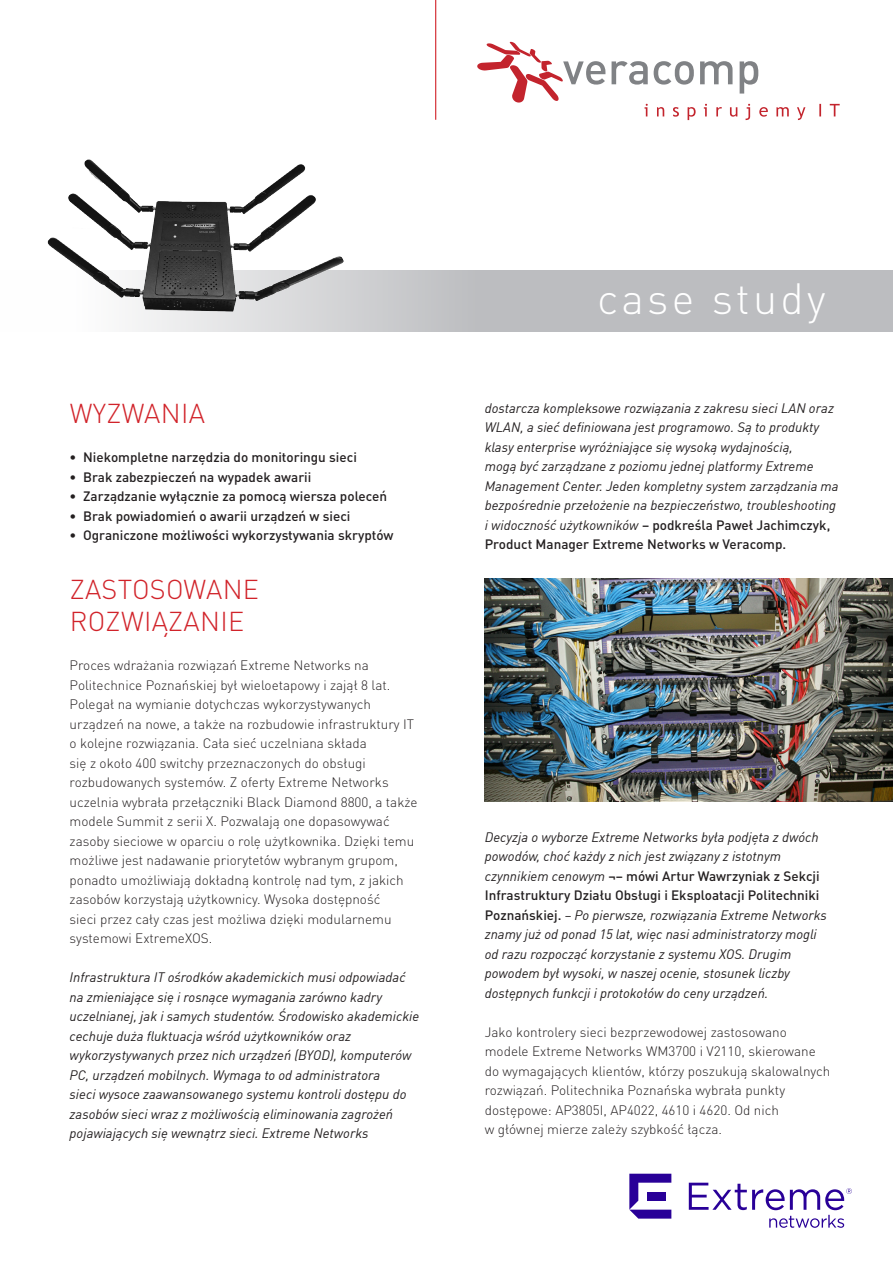
<style>
.page{position:relative;width:893px;height:1263px;background:#fff}
.page>*{position:absolute;margin:0;border:0;box-sizing:border-box;transform-origin:0 0}
.t1{font:300 43.2px "DIN Pro";letter-spacing:.075em;color:#fff}
.t2{font:300 27px/32.4px "DIN Pro";letter-spacing:.01em;color:#d1232a}
.t3{font:italic 13.5px/19.5px "DIN Offc Pro";color:#231f20}
.t4{font:300 13.5px/19.5px "DIN Pro";color:#231f20}
.t5{font:500 13.5px "DIN Pro";color:#231f20}
.s1{font-family:"DIN Pro";font-weight:500;font-style:normal}
</style>
<div class="page">
<svg style="left:132px;top:270px;width:761px;height:62px;background:#c0c1c4"></svg>
<svg style="left:645px;top:104px;width:195px;height:16px"></svg>
<svg style="left:477px;top:42px;width:128px;height:61px"></svg>
<svg style="left:612px;top:61px;width:36px;height:24px"></svg>
<svg style="left:654px;top:61px;width:40px;height:24px"></svg>
<svg style="left:700px;top:61px;width:32px;height:23px"></svg>
<svg style="left:740px;top:61px;width:18px;height:33px"></svg>
<hr style="left:435px;top:0;width:1px;height:120px;background:#d1232a">
<svg style="left:629px;top:1174px;width:42px;height:44px"></svg>
<svg style="left:689px;top:1183px;width:163px;height:45px"></svg>
<img style="left:485px;top:578px;width:408px;height:224px">
<img style="left:47px;top:159px;width:304px;height:163px">
<p class="t2" style="left:70px;top:396px;width:137px">WYZWANIA</p>
<p class="t5" style="left:70px;top:448px;width:289px">• Niekompletne narzędzia do monitoringu sieci</p>
<p class="t5" style="left:70px;top:468px;width:243px">• Brak zabezpieczeń na wypadek awarii</p>
<p class="t5" style="left:70px;top:487px;width:319px">• Zarządzanie wyłącznie za pomocą wiersza poleceń</p>
<p class="t5" style="left:70px;top:507px;width:282px">• Brak powiadomień o awarii urządzeń w sieci</p>
<p class="t5" style="left:70px;top:526px;width:325px">• Ograniczone możliwości wykorzystywania skryptów</p>
<p class="t2" style="left:70px;top:572px;width:191px">ZASTOSOWANE<br>ROZWIĄZANIE</p>
<p class="t4" style="left:70px;top:655px;width:350px">Proces wdrażania rozwiązań Extreme Networks na Politechnice Poznańskiej był wieloetapowy i zajął 8 lat.<br>Polegał na wymianie dotychczas wykorzystywanych urządzeń na nowe, a także na rozbudowie infrastruktury IT o kolejne rozwiązania. Cała sieć uczelniana składa<br>się z około 400 switchy przeznaczonych do obsługi rozbudowanych systemów. Z oferty Extreme Networks uczelnia wybrała przełączniki Black Diamond 8800, a także modele Summit z serii X. Pozwalają one dopasowywać zasoby sieciowe w oparciu o rolę użytkownika. Dzięki temu możliwe jest nadawanie priorytetów wybranym grupom, ponadto umożliwiają dokładną kontrolę nad tym, z jakich zasobów korzystają użytkownicy. Wysoka dostępność<br>sieci przez cały czas jest możliwa dzięki modularnemu systemowi ExtremeXOS.</p>
<p class="t3" style="left:70px;top:966px;width:351px">Infrastruktura IT ośrodków akademickich musi odpowiadać na zmieniające się i rosnące wymagania zarówno kadry uczelnianej, jak i samych studentów. Środowisko akademickie cechuje duża fluktuacja wśród użytkowników oraz wykorzystywanych przez nich urządzeń (BYOD), komputerów PC, urządzeń mobilnych. Wymaga to od administratora<br>sieci wysoce zaawansowanego systemu kontroli dostępu do zasobów sieci wraz z możliwością eliminowania zagrożeń pojawiających się wewnątrz sieci. Extreme Networks</p>
<p class="t1" style="left:597px;top:269px;width:230px">case study</p>
<p class="t3" style="left:485px;top:397px;width:355px">dostarcza kompleksowe rozwiązania z zakresu sieci LAN oraz WLAN, a sieć definiowana jest programowo. Są to produkty klasy enterprise wyróżniające się wysoką wydajnością,<br>mogą być zarządzane z poziomu jednej platformy Extreme Management Center. Jeden kompletny system zarządzania ma bezpośrednie przełożenie na bezpieczeństwo, troubleshooting i widoczność użytkowników <span class="s1">– podkreśla Paweł Jachimczyk, Product Manager Extreme Networks w Veracomp.</span></p>
<p class="t3" style="left:485px;top:826px;width:344px">Decyzja o wyborze Extreme Networks była podjęta z dwóch powodów, choć każdy z nich jest związany z istotnym czynnikiem cenowym <span class="s1">¬– mówi Artur Wawrzyniak z Sekcji Infrastruktury Działu Obsługi i Eksploatacji Politechniki Poznańskiej.</span> – Po pierwsze, rozwiązania Extreme Networks znamy już od ponad 15 lat, więc nasi administratorzy mogli od razu rozpocząć korzystanie z systemu XOS. Drugim powodem był wysoki, w naszej ocenie, stosunek liczby dostępnych funkcji i protokołów do ceny urządzeń.</p>
<p class="t4" style="left:485px;top:1022px;width:347px">Jako kontrolery sieci bezprzewodowej zastosowano modele Extreme Networks WM3700 i V2110, skierowane do wymagających klientów, którzy poszukują skalowalnych rozwiązań. Politechnika Poznańska wybrała punkty dostępowe: AP3805I, AP4022, 4610 i 4620. Od nich</p>
<p class="t4" style="left:485px;top:1119px;width:239px">w głównej mierze zależy szybkość łącza.</p>
</div>
